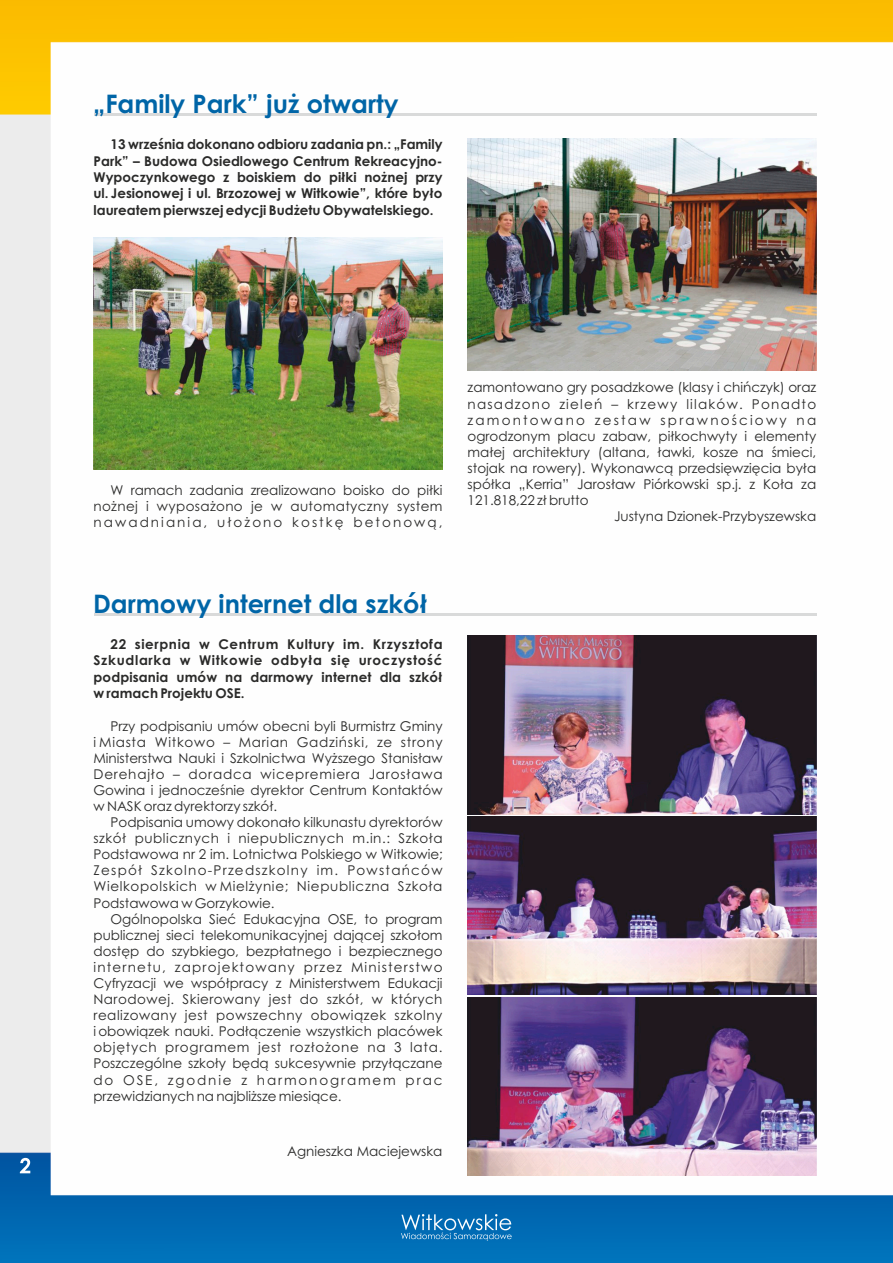
<style>
.page{position:relative;width:893px;height:1263px;background:#fff}
.page>*{position:absolute;margin:0;border:0;box-sizing:border-box;transform-origin:0 0}
.t1{font:700 25.5px "Century Gothic";color:#0065a7}
.t2{font:13.5px/16px "Century Gothic";color:#2a2a29;text-align:justify}
.t3{font:700 13.5px/16.4px "Century Gothic";color:#2a2a29;text-align:justify}
.t4{font:13.5px "Century Gothic";letter-spacing:.09em;color:#2a2a29}
.t5{font:13.5px "Century Gothic";letter-spacing:.16em;color:#2a2a29}
</style>
<div class="page">
<img style="left:0;top:0;width:893px;height:1263px">
<svg style="left:401px;top:1214px;width:111px;height:27px;background:#3287c1"></svg>
<svg style="left:20px;top:1158px;width:10px;height:15px"></svg>
<hr style="left:94px;top:114px;width:722px;height:2px;background:#d9dada">
<img style="left:467px;top:138px;width:350px;height:233px">
<img style="left:94px;top:237px;width:348px;height:232px">
<hr style="left:94px;top:613px;width:722px;height:3px;background:#d9dada">
<img style="left:468px;top:636px;width:349px;height:178px">
<img style="left:468px;top:816px;width:348px;height:179px">
<img style="left:468px;top:997px;width:348px;height:179px">
<h1 class="t1" style="left:93px;top:94px;width:307px">„Family Park” już otwarty</h1>
<p class="t3" style="left:94px;top:137px;width:351px;text-indent:17px">13 września dokonano odbioru zadania pn.: „Family Park” – Budowa Osiedlowego Centrum Rekreacyjno-Wypoczynkowego z boiskiem do piłki nożnej przy ul. Jesionowej i ul. Brzozowej w Witkowie”, które było laureatem pierwszej edycji Budżetu Obywatelskiego.</p>
<p class="t2" style="left:94px;top:483px;width:351px;text-indent:17px">W ramach zadania zrealizowano boisko do piłki nożnej i wyposażono je w automatyczny system nawadniania, ułożono kostkę betonową,</p>
<h1 class="t1" style="left:93px;top:594px;width:336px">Darmowy internet dla szkół</h1>
<p class="t3" style="left:94px;top:637px;width:351px;text-indent:17px">22 sierpnia w Centrum Kultury im. Krzysztofa Szkudlarka w Witkowie odbyła się uroczystość podpisania umów na darmowy internet dla szkół w ramach Projektu OSE.</p>
<p class="t2" style="left:93px;top:719px;width:351px;text-indent:17px">Przy podpisaniu umów obecni byli Burmistrz Gminy i Miasta Witkowo – Marian Gadziński, ze strony Ministerstwa Nauki i Szkolnictwa Wyższego Stanisław Derehajło – doradca wicepremiera Jarosława Gowina i jednocześnie dyrektor Centrum Kontaktów w NASK oraz dyrektorzy szkół.</p>
<p class="t2" style="left:93px;top:815px;width:351px;text-indent:17px">Podpisania umowy dokonało kilkunastu dyrektorów szkół publicznych i niepublicznych m.in.: Szkoła Podstawowa nr 2 im. Lotnictwa Polskiego w Witkowie; Zespół Szkolno-Przedszkolny im. Powstańców Wielkopolskich w Mielżynie; Niepubliczna Szkoła Podstawowa w Gorzykowie.</p>
<p class="t2" style="left:93px;top:912px;width:351px;text-indent:17px">Ogólnopolska Sieć Edukacyjna OSE, to program publicznej sieci telekomunikacyjnej dającej szkołom dostęp do szybkiego, bezpłatnego i bezpiecznego internetu, zaprojektowany przez Ministerstwo Cyfryzacji we współpracy z Ministerstwem Edukacji Narodowej. Skierowany jest do szkół, w których realizowany jest powszechny obowiązek szkolny i obowiązek nauki. Podłączenie wszystkich placówek objętych programem jest rozłożone na 3 lata.<br>Poszczególne szkoły będą sukcesywnie przyłączane do OSE, zgodnie z harmonogramem prac przewidzianych na najbliższe miesiące.</p>
<p class="t2" style="left:287px;top:1144px;width:157px">Agnieszka Maciejewska</p>
<p class="t2" style="left:468px;top:381px;width:350px">zamontowano gry posadzkowe (klasy i chińczyk) oraz</p>
<p class="t4" style="left:468px;top:398px;width:350px">nasadzono zieleń – krzewy lilaków. Ponadto</p>
<p class="t5" style="left:468px;top:414px;width:350px">zamontowano zestaw sprawnościowy na</p>
<p class="t2" style="left:468px;top:429px;width:350px">ogrodzonym placu zabaw, piłkochwyty i elementy</p>
<p class="t2" style="left:468px;top:445px;width:350px">małej architektury (altana, ławki, kosze na śmieci,</p>
<p class="t2" style="left:468px;top:461px;width:350px">stojak na rowery). Wykonawcą przedsięwzięcia była</p>
<p class="t2" style="left:468px;top:477px;width:350px">spółka „Kerria” Jarosław Piórkowski sp.j. z Koła za</p>
<p class="t2" style="left:468px;top:493px;width:123px">121.818,22 zł brutto</p>
<p class="t2" style="left:614px;top:509px;width:204px">Justyna Dzionek-Przybyszewska</p>
</div>
